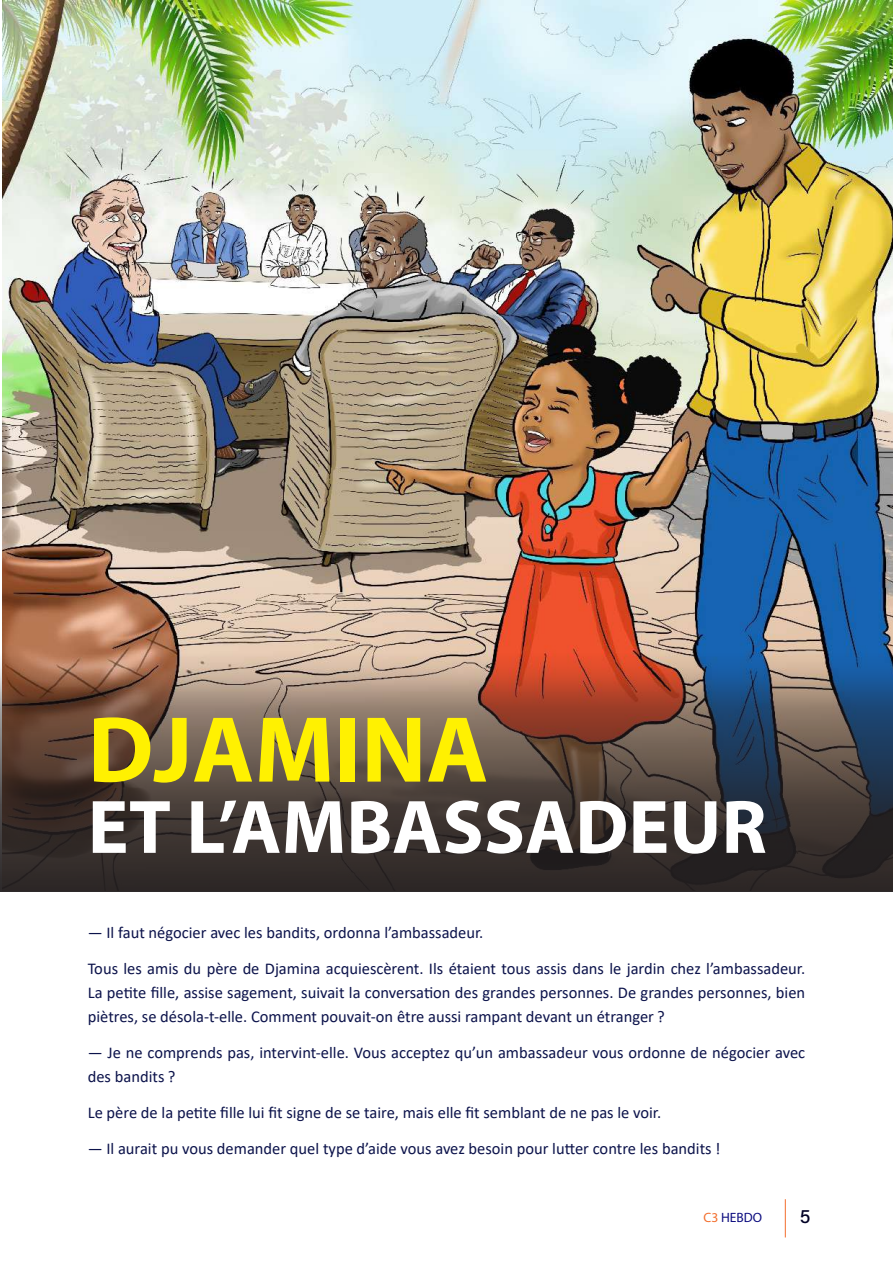
<style>
.page{position:relative;width:893px;height:1263px;background:#fff}
.page>*{position:absolute;margin:0;border:0;box-sizing:border-box;transform-origin:0 0}
.t1{font:700 94.5px "Myriad Pro";color:#fff101}
.t2{font:700 76.5px "Myriad Pro";color:#fff}
.t3{font:500 19.5px "Acumin Pro";color:#000025}
.t4{font:16.5px/24px "Calibri";color:#0c134b}
.t5{font:13.5px "Myriad Pro";color:#0c0c7f}
.s1{color:#f36e2d}
</style>
<div class="page">
<hr style="left:785px;top:1199px;width:1px;height:38px;background:#f36e2d">
<img style="left:2px;top:0;width:891px;height:647px">
<svg style="left:0;top:647px;width:893px;height:244px;background:#5e4b46"></svg>
<h1 class="t1" style="left:88px;top:688px;width:402px">DJAMINA</h1>
<h2 class="t2" style="left:88px;top:777px;width:681px">ET L’AMBASSADEUR</h2>
<p class="t4" style="left:88px;top:914px;width:719px;line-height:36px">— Il faut négocier avec les bandits, ordonna l’ambassadeur.<br>Tous les amis du père de Djamina acquiescèrent. Ils étaient tous assis dans le jardin chez l’ambassadeur.</p>
<p class="t4" style="left:88px;top:980px;width:719px">La petite fille, assise sagement, suivait la conversation des grandes personnes. De grandes personnes, bien piètres, se désola-t-elle. Comment pouvait-on être aussi rampant devant un étranger ?</p>
<p class="t4" style="left:88px;top:1040px;width:719px">— Je ne comprends pas, intervint-elle. Vous acceptez qu’un ambassadeur vous ordonne de négocier avec des bandits ?</p>
<p class="t4" style="left:88px;top:1100px;width:575px">Le père de la petite fille lui fit signe de se taire, mais elle fit semblant de ne pas le voir.</p>
<p class="t4" style="left:88px;top:1136px;width:634px">— Il aurait pu vous demander quel type d’aide vous avez besoin pour lutter contre les bandits !</p>
<p class="t5" style="left:703px;top:1209px;width:60px"><span class="s1">C3</span> HEBDO</p>
<p class="t3" style="left:800px;top:1202px;width:12px">5</p>
</div>
